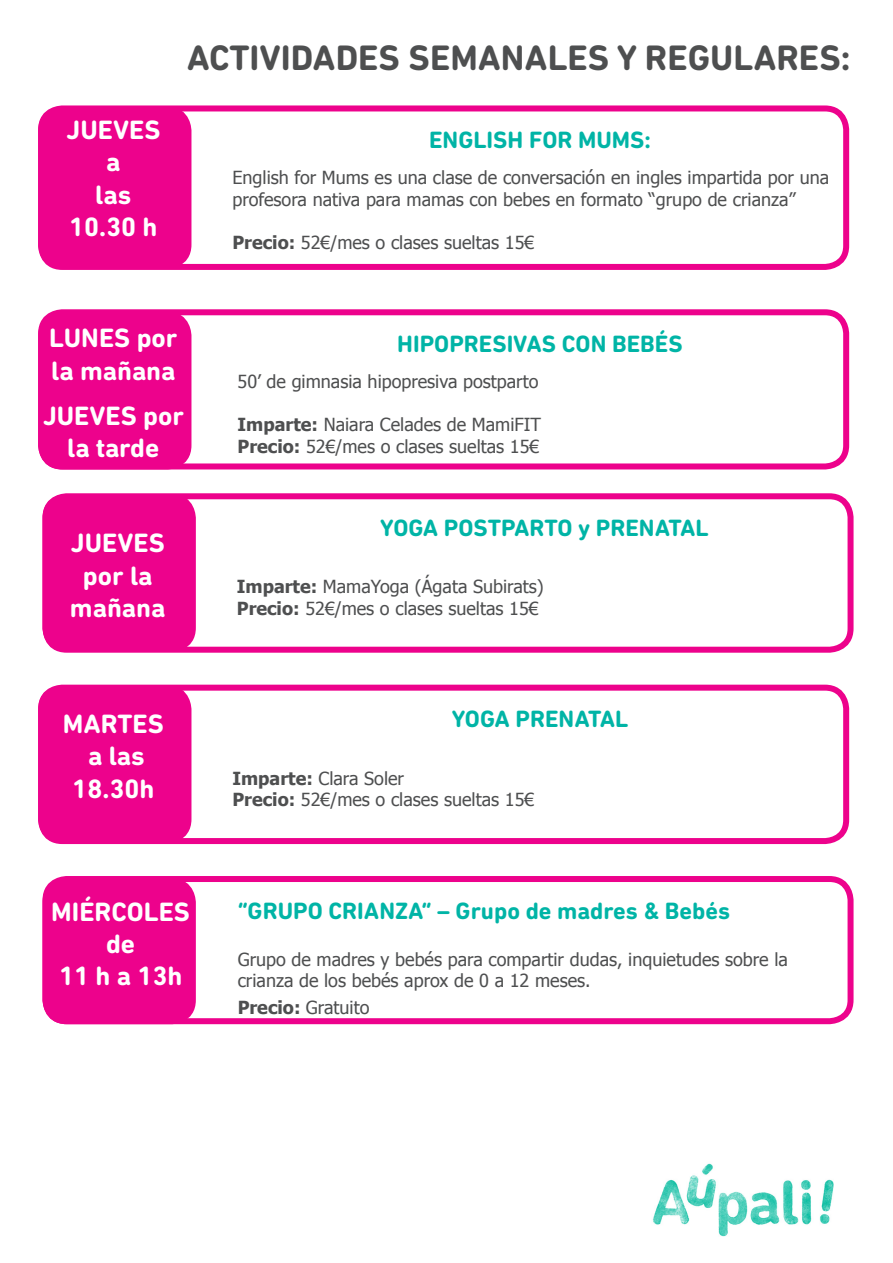
<style>
.page{position:relative;width:893px;height:1263px;background:#fff}
.page>*{position:absolute;margin:0;border:0;box-sizing:border-box;transform-origin:0 0}
.t1{font:700 36px "DIN Next Rounded LT Pro";color:#4e4f50}
.t2{font:700 27px/32.4px "DIN Next Rounded LT Pro";color:#fff;text-align:center}
.t3{font:700 24px "DIN Next Rounded LT Pro";color:#00b4a6}
.t4{font:18px/21.6px "Tahoma";color:#4e4f50}
.s1{font-weight:700}
</style>
<div class="page">
<img style="left:652px;top:1163px;width:182px;height:74px">
<div style="left:38px;top:309px;width:811px;height:160px;border:6px solid #ed028c;border-radius:21px"></div>
<div style="left:41px;top:315px;width:147px;height:151px;background:#ed028c;border-radius:21px"></div>
<div style="left:38px;top:312px;width:153px;height:157px;border:6px solid #ed028c;border-radius:21px"></div>
<div style="left:38px;top:685px;width:811px;height:159px;border:6px solid #ed028c;border-radius:21px"></div>
<div style="left:41px;top:688px;width:147px;height:152px;background:#ed028c;border-radius:21px"></div>
<div style="left:38px;top:685px;width:153px;height:158px;border:6px solid #ed028c;border-radius:21px"></div>
<div style="left:38px;top:105px;width:811px;height:165px;border:6px solid #ed028c;border-radius:21px"></div>
<div style="left:41px;top:110px;width:147px;height:156px;background:#ed028c;border-radius:21px"></div>
<div style="left:38px;top:107px;width:153px;height:162px;border:6px solid #ed028c;border-radius:21px"></div>
<div style="left:43px;top:876px;width:810px;height:148px;border:6px solid #ed028c;border-radius:21px"></div>
<div style="left:46px;top:881px;width:147px;height:140px;background:#ed028c;border-radius:21px"></div>
<div style="left:43px;top:878px;width:153px;height:146px;border:6px solid #ed028c;border-radius:21px"></div>
<div style="left:43px;top:493px;width:810px;height:160px;border:6px solid #ed028c;border-radius:21px"></div>
<div style="left:46px;top:497px;width:147px;height:152px;background:#ed028c;border-radius:21px"></div>
<div style="left:43px;top:494px;width:153px;height:158px;border:6px solid #ed028c;border-radius:21px"></div>
<p class="t2" style="left:66px;top:113px;width:96px">JUEVES a<br>las<br>10.30 h</p>
<p class="t1" style="left:187px;top:36px;width:665px">ACTIVIDADES SEMANALES Y REGULARES:</p>
<p class="t3" style="left:429px;top:126px;width:223px">ENGLISH FOR MUMS:</p>
<p class="t4" style="left:232px;top:166px;width:598px">English for Mums es una clase de conversación en ingles impartida por una profesora nativa para mamas con bebes en formato “grupo de crianza”</p>
<p class="t4" style="left:232px;top:231px;width:303px"><span class="s1">Precio:</span> 52€/mes o clases sueltas 15€</p>
<p class="t2" style="left:49px;top:322px;width:130px">LUNES por</p>
<p class="t3" style="left:397px;top:330px;width:287px">HIPOPRESIVAS CON BEBÉS</p>
<p class="t2" style="left:51px;top:354px;width:126px">la mañana</p>
<p class="t2" style="left:43px;top:399px;width:143px">JUEVES por</p>
<p class="t2" style="left:67px;top:432px;width:94px">la tarde</p>
<p class="t4" style="left:238px;top:370px;width:302px">50’ de gimnasia hipopresiva postparto</p>
<p class="t4" style="left:238px;top:413px;width:305px"><span class="s1">Imparte:</span> Naiara Celades de MamiFIT</p>
<p class="t4" style="left:238px;top:435px;width:303px"><span class="s1">Precio:</span> 52€/mes o clases sueltas 15€</p>
<p class="t2" style="left:71px;top:527px;width:96px">JUEVES</p>
<p class="t2" style="left:83px;top:559px;width:71px">por la</p>
<p class="t2" style="left:70px;top:592px;width:97px">mañana</p>
<p class="t3" style="left:380px;top:513px;width:330px">YOGA POSTPARTO y PRENATAL</p>
<p class="t4" style="left:237px;top:575px;width:308px"><span class="s1">Imparte:</span> MamaYoga (Ágata Subirats)</p>
<p class="t4" style="left:237px;top:597px;width:303px"><span class="s1">Precio:</span> 52€/mes o clases sueltas 15€</p>
<p class="t2" style="left:63px;top:707px;width:103px">MARTES</p>
<p class="t3" style="left:452px;top:705px;width:178px">YOGA PRENATAL</p>
<p class="t2" style="left:72px;top:740px;width:83px">a las<br>18.30h</p>
<p class="t4" style="left:232px;top:766px;width:173px"><span class="s1">Imparte:</span> Clara Soler</p>
<p class="t4" style="left:232px;top:788px;width:303px"><span class="s1">Precio:</span> 52€/mes o clases sueltas 15€</p>
<p class="t2" style="left:51px;top:895px;width:140px">MIÉRCOLES</p>
<p class="t3" style="left:238px;top:896px;width:494px">“GRUPO CRIANZA” – Grupo de madres &amp; Bebés</p>
<p class="t2" style="left:106px;top:927px;width:31px">de</p>
<p class="t2" style="left:59px;top:960px;width:125px">11 h a 13h</p>
<p class="t4" style="left:238px;top:947px;width:552px">Grupo de madres y bebés para compartir dudas, inquietudes sobre la crianza de los bebés aprox de 0 a 12 meses.</p>
<p class="t4" style="left:238px;top:996px;width:133px"><span class="s1">Precio:</span> Gratuito</p>
</div>
